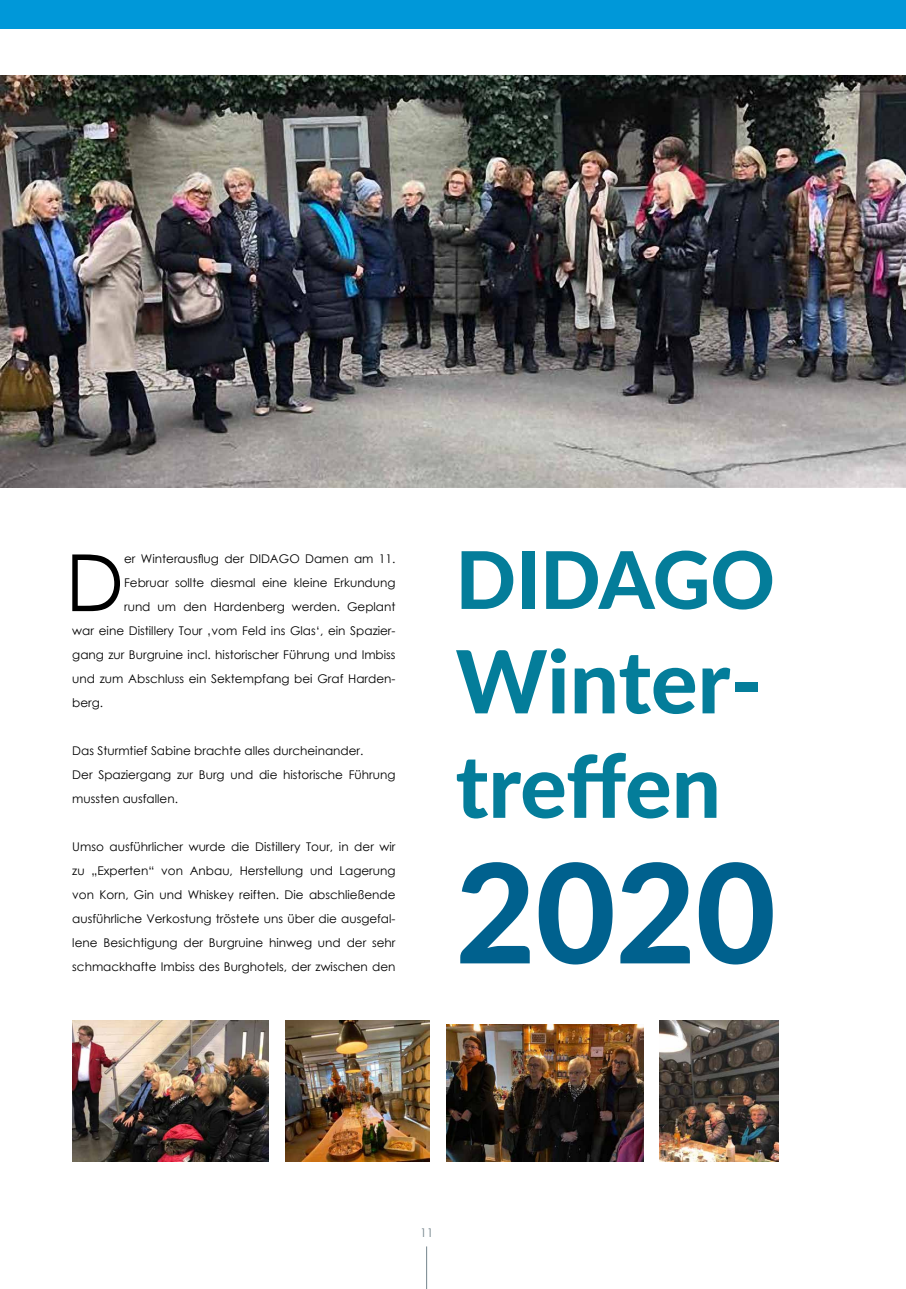
<style>
.page{position:relative;width:906px;height:1289px;background:#fff}
.page>*{position:absolute;margin:0;border:0;box-sizing:border-box;transform-origin:0 0}
.t1{font:800 138px "Lato";color:#00618e}
.t2{font:800 87px/104.4px "Lato";letter-spacing:-.005em;color:#047d9a}
.t3{font:800 79.5px "Lato";color:#047d9a}
.t4{font:78.9px "Century Gothic";color:#000}
.t5{font:12px/24px "Century Gothic";color:#000}
.t6{font:12px "Century Gothic";color:#75858d}
</style>
<div class="page">
<hr style="left:426px;top:1246px;width:1px;height:42px;background:#74858d">
<img style="left:0;top:75px;width:906px;height:413px">
<img style="left:72px;top:1020px;width:197px;height:141px">
<img style="left:286px;top:1020px;width:143px;height:141px">
<img style="left:446px;top:1024px;width:198px;height:137px">
<img style="left:659px;top:1020px;width:119px;height:141px">
<div style="left:0;top:0;width:906px;height:28px;background:#0098d9"></div>
<h3 class="t4" style="left:65px;top:527px;width:60px">D</h3>
<p class="t5" style="left:124px;top:546px;width:273px">er Winterausflug der DIDAGO Damen am 11.</p>
<p class="t5" style="left:124px;top:570px;width:273px">Februar sollte diesmal eine kleine Erkundung</p>
<p class="t5" style="left:124px;top:594px;width:273px">rund um den Hardenberg werden. Geplant</p>
<p class="t5" style="left:72px;top:618px;width:325px">war eine Distillery Tour ‚vom Feld ins Glas‘, ein Spazier-</p>
<p class="t5" style="left:72px;top:642px;width:325px">gang zur Burgruine incl. historischer Führung und Imbiss</p>
<p class="t5" style="left:72px;top:666px;width:325px">und zum Abschluss ein Sektempfang bei Graf Harden-</p>
<p class="t5" style="left:72px;top:690px;width:32px">berg.</p>
<p class="t5" style="left:72px;top:738px;width:325px">Das Sturmtief Sabine brachte alles durcheinander.<br>Der Spaziergang zur Burg und die historische Führung mussten ausfallen.</p>
<p class="t5" style="left:72px;top:834px;width:325px;text-align:justify">Umso ausführlicher wurde die Distillery Tour, in der wir zu „Experten“ von Anbau, Herstellung und Lagerung von Korn, Gin und Whiskey reiften. Die abschließende ausführliche Verkostung tröstete uns über die ausgefal&shy;lene Besichtigung der Burgruine hinweg und der sehr schmackhafte Imbiss des Burghotels, der zwischen den</p>
<h3 class="t3" style="left:455px;top:521px;width:321px">DIDAGO</h3>
<h2 class="t2" style="left:455px;top:625px;width:308px">Winter&shy;treffen</h2>
<h1 class="t1" style="left:455px;top:810px;width:322px">2020</h1>
<p class="t6" style="left:420px;top:1224px;width:15px">11</p>
</div>
